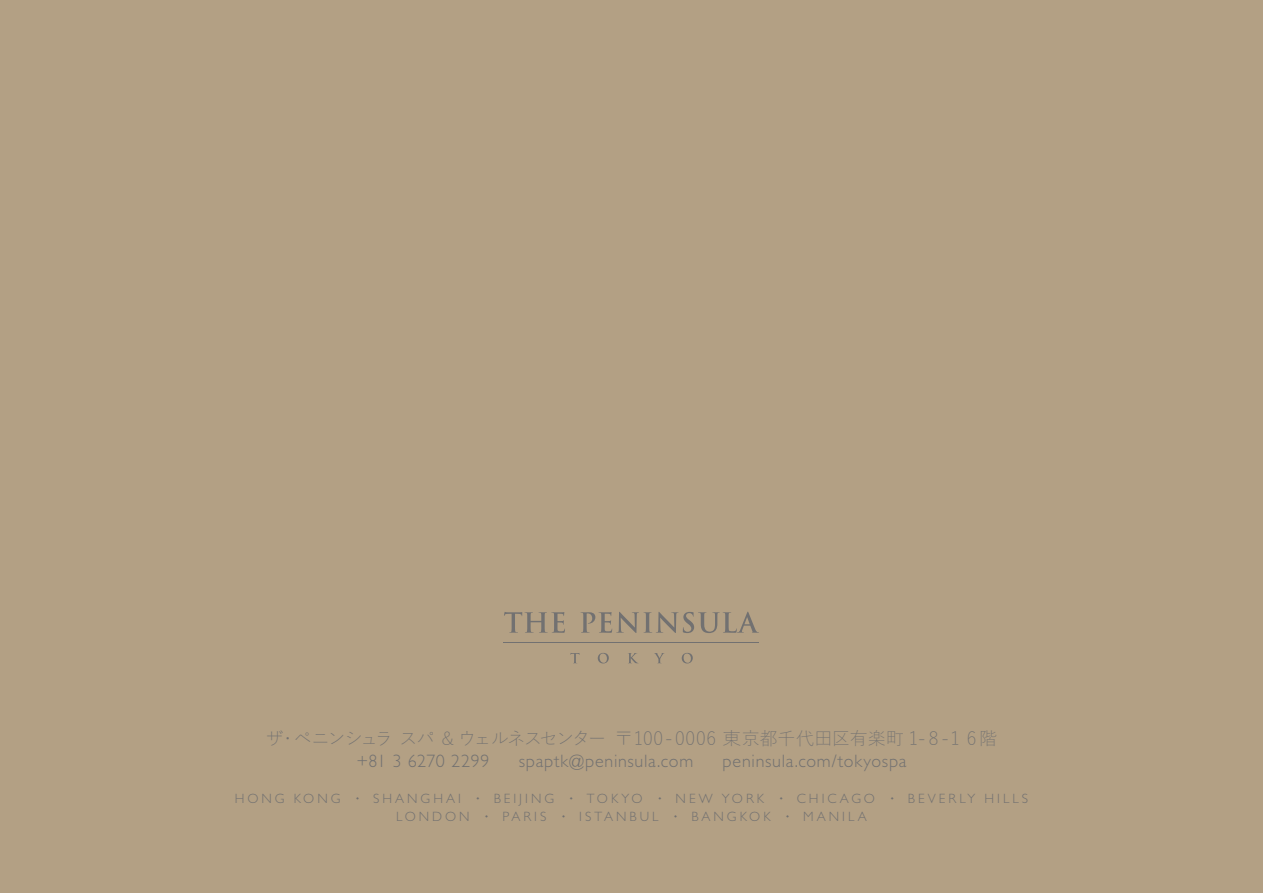
<style>
.page{position:relative;width:1263px;height:893px;background:#b3a084}
.page>*{position:absolute;margin:0;border:0;box-sizing:border-box;transform-origin:0 0}
.t1{font:300 18px "Yu Gothic";letter-spacing:-.02em;color:#727171}
.t2{font:300 18px "Gill Sans Std";letter-spacing:.04em;color:#727171}
.t3{font:300 18px "Gill Sans Std";letter-spacing:.02em;color:#727171}
.t4{font:300 13.5px/18px "Gill Sans Std";letter-spacing:.22em;color:#727171;text-align:center}
</style>
<div class="page">
<svg style="left:504px;top:612px;width:61px;height:21px"></svg>
<svg style="left:580px;top:612px;width:179px;height:21px"></svg>
<svg style="left:570px;top:653px;width:9px;height:10px"></svg>
<svg style="left:598px;top:653px;width:11px;height:10px"></svg>
<svg style="left:628px;top:653px;width:10px;height:10px"></svg>
<svg style="left:654px;top:653px;width:10px;height:10px"></svg>
<svg style="left:682px;top:653px;width:11px;height:10px"></svg>
<hr style="left:504px;top:642px;width:255px;height:1px;background:#727171">
<h1 class="t1" style="left:266px;top:722px;width:733px">ザ・ペニンシュラ スパ ＆ ウェルネスセンター 〒100-0006 東京都千代田区有楽町 1- 8 -1 6 階</h1>
<h1 class="t3" style="left:356px;top:751px;width:135px">+81 3 6270 2299</h1>
<h1 class="t2" style="left:519px;top:751px;width:176px">spaptk@peninsula.com</h1>
<h1 class="t2" style="left:723px;top:751px;width:185px">peninsula.com/tokyospa</h1>
<p class="t4" style="left:235px;top:790px;width:795px">HONG KONG <sup>◆</sup> SHANGHAI <sup>◆</sup> BEIJING <sup>◆</sup> TOKYO <sup>◆</sup> NEW YORK <sup>◆</sup> CHICAGO <sup>◆</sup> BEVERLY HILLS<br>LONDON <sup>◆</sup> PARIS <sup>◆</sup> ISTANBUL <sup>◆</sup> BANGKOK <sup>◆</sup> MANILA</p>
</div>
